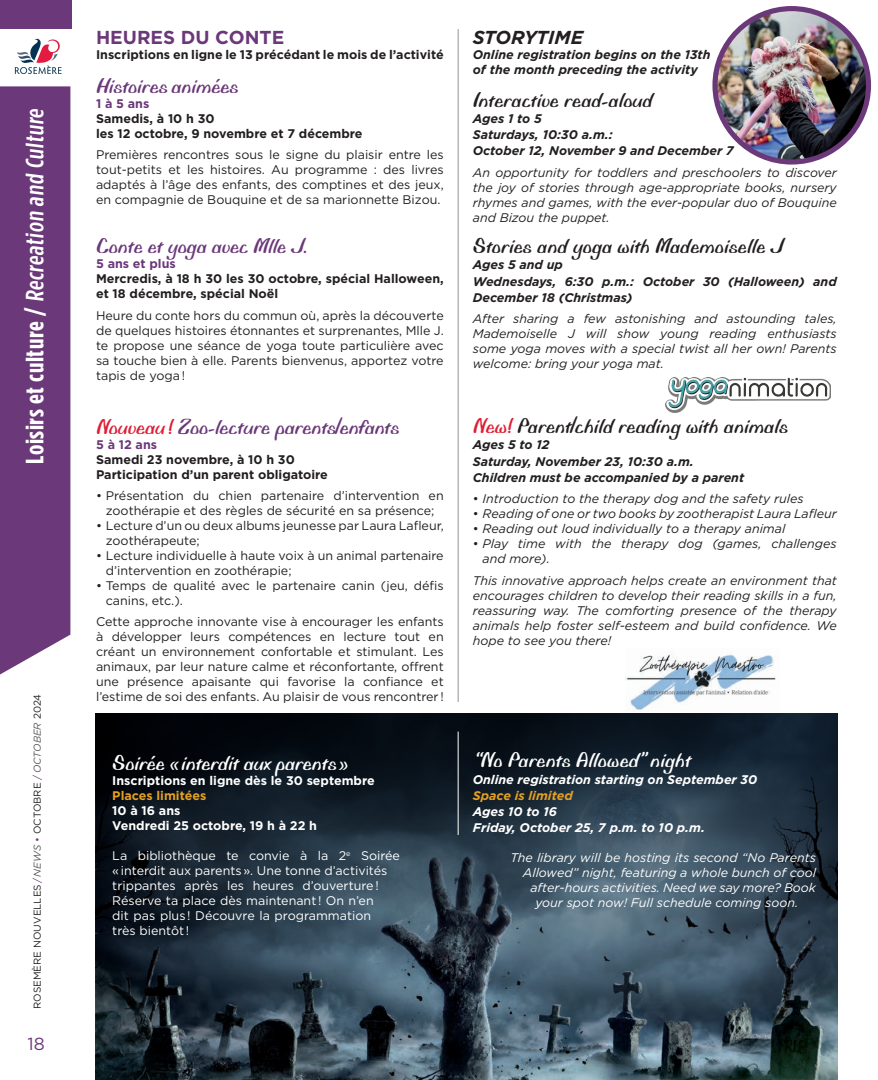
<style>
.page{position:relative;width:878px;height:1080px;background:#fff}
.page>*{position:absolute;margin:0;border:0;box-sizing:border-box;transform-origin:0 0}
.t1{font:500 25px "Gotham Condensed";color:#fff;scale:1.1 1}
.t2{font:22.5px "Biffo MT Std";color:#231f20}
.t3{font:22.5px "Biffo MT Std";letter-spacing:-.005em;color:#6b3879}
.t4{font:22.5px "Biffo MT Std";letter-spacing:-.005em;color:#fff}
.t5{font:700 18.75px "Gotham";color:#6b3879}
.t6{font:italic 700 18.75px "Gotham";color:#231f20}
.t7{font:17.5px "Gotham";color:#6b3879}
.t8{font:12.5px/15px "Gotham";color:#231f20;text-align:justify}
.t9{font:italic 12.5px/15px "Gotham";color:#231f20;text-align:justify}
.t10{font:italic 700 12.5px/16.2px "Gotham";color:#231f20}
.t11{font:700 12.5px/15px "Gotham";color:#231f20}
.t12{font:12.5px/15px "Gotham";color:#fff}
.t13{font:italic 12.5px "Gotham";color:#fff}
.t14{font:italic 700 12.5px/16.2px "Gotham";color:#fff}
.t15{font:700 12.5px/15px "Gotham";color:#fff}
.t16{font:700 12.5px "Gotham";color:#6b3879}
.t17{font:italic 700 12.5px "Gotham";color:#e3a023}
.t18{font:700 12.5px "Gotham";color:#e3a023}
.t19{font:10px "Gotham";color:#231f20}
.s1{font-weight:700}
.s2{color:#6b3879}
.s3{font-style:italic;color:#57585a}
.s4{color:#e01d35}
.s5{font-style:normal}
</style>
<div class="page">
<div style="left:0;top:86px;width:70px;height:589px;background:#6b3879"></div>
<svg style="left:15px;top:39px;width:46px;height:35px"></svg>
<div style="left:0;top:0;width:71px;height:28px;background:#6b3879"></div>
<img style="left:95px;top:713px;width:742px;height:367px">
<hr style="left:458px;top:29px;width:1px;height:673px;background:#8f9395">
<svg style="left:96px;top:713px;width:741px;height:351px;background:#283845"></svg>
<img style="left:665px;top:378px;width:165px;height:35px">
<img style="left:625px;top:654px;width:151px;height:58px">
<hr style="left:458px;top:732px;width:1px;height:103px;background:#fff">
<img style="left:715px;top:9px;width:153px;height:153px;border-radius:77px">
<div style="left:712px;top:6px;width:159px;height:159px;border:5px solid #6b3879;border-radius:50%"></div>
<h1 class="t1" style="left:20px;top:464px;width:327px;rotate:-90deg"><span class="s1">Loisirs et culture /</span> Recreation and Culture</h1>
<p class="t19" style="left:31px;top:1009px;width:317px;rotate:-90deg">ROSEMÈRE NOUVELLES<span class="s2">/</span><span class="s3">NEWS</span> <span class="s2">•</span> OCTOBRE <span class="s2">/</span> <span class="s3">OCTOBER</span> 2024</p>
<h3 class="t7" style="left:28px;top:1032px;width:19px">18</h3>
<h3 class="t5" style="left:96px;top:25px;width:190px">HEURES DU CONTE</h3>
<p class="t11" style="left:96px;top:47px;width:349px">Inscriptions en ligne le 13 précédant le mois de l’activité</p>
<h2 class="t3" style="left:96px;top:72px;width:144px">Histoires animées</h2>
<p class="t16" style="left:96px;top:95px;width:55px">1 à 5 ans</p>
<p class="t11" style="left:96px;top:111px;width:268px">Samedis, à 10 h 30<br>les 12 octobre, 9 novembre et 7 décembre</p>
<p class="t8" style="left:96px;top:147px;width:349px">Premières rencontres sous le signe du plaisir entre les tout-petits et les histoires. Au programme : des livres adaptés à l’âge des enfants, des comptines et des jeux, en compagnie de Bouquine et de sa marionnette Bizou.</p>
<h2 class="t3" style="left:96px;top:233px;width:213px">Conte et yoga avec Mlle J.</h2>
<p class="t16" style="left:96px;top:255px;width:81px">5 ans et plus</p>
<p class="t11" style="left:96px;top:271px;width:349px">Mercredis, à 18 h 30 les 30 octobre, spécial Halloween, et 18 décembre, spécial Noël</p>
<p class="t8" style="left:96px;top:307px;width:349px">Heure du conte hors du commun où, après la découverte de quelques histoires étonnantes et surprenantes, Mlle J. te propose une séance de yoga toute particulière avec sa touche bien à elle. Parents bienvenus, apportez votre tapis de yoga !</p>
<h2 class="t3" style="left:96px;top:413px;width:304px"><span class="s4">Nouveau !</span> Zoo-lecture parents/enfants</h2>
<p class="t16" style="left:96px;top:436px;width:63px">5 à 12 ans</p>
<p class="t11" style="left:96px;top:452px;width:233px">Samedi 23 novembre, à 10 h 30<br>Participation d’un parent obligatoire</p>
<p class="t8" style="left:96px;top:488px;width:349px;text-align:center">• Présentation du chien partenaire d’intervention en zoothérapie et des règles de sécurité en sa présence;</p>
<p class="t8" style="left:106px;top:518px;width:339px;text-indent:-10px">• Lecture d’un ou deux albums jeunesse par Laura Lafleur, zoothérapeute;</p>
<p class="t8" style="left:106px;top:548px;width:339px;text-indent:-10px">• Lecture individuelle à haute voix à un animal partenaire d’intervention en zoothérapie;</p>
<p class="t8" style="left:106px;top:578px;width:339px;text-indent:-10px">• Temps de qualité avec le partenaire canin (jeu, défis canins, etc.).</p>
<p class="t8" style="left:96px;top:614px;width:349px">Cette approche innovante vise à encourager les enfants à développer leurs compétences en lecture tout en créant un environnement confortable et stimulant. Les animaux, par leur nature calme et réconfortante, offrent une présence apaisante qui favorise la confiance et l’estime de soi des enfants. Au plaisir de vous rencontrer !</p>
<h2 class="t4" style="left:112px;top:750px;width:237px">Soirée «interdit aux parents »</h2>
<p class="t15" style="left:112px;top:773px;width:264px">Inscriptions en ligne dès le 30 septembre</p>
<p class="t18" style="left:112px;top:788px;width:95px">Places limitées</p>
<p class="t15" style="left:112px;top:803px;width:206px">10 à 16 ans<br>Vendredi 25 octobre, 19 h à 22 h</p>
<p class="t12" style="left:112px;top:848px;width:289px">La bibliothèque te convie à la 2<sup>e</sup> Soirée « interdit aux parents ». Une tonne d’activités trippantes après les heures d’ouverture !<br>Réserve ta place dès maintenant ! On n’en<br>dit pas plus ! Découvre la programmation<br>très bientôt !</p>
<h3 class="t6" style="left:473px;top:25px;width:112px">STORYTIME</h3>
<p class="t10" style="left:473px;top:47px;width:239px;line-height:15px">Online registration begins on the 13th of the month preceding the activity</p>
<h2 class="t2" style="left:473px;top:86px;width:181px">Interactive read-aloud</h2>
<p class="t10" style="left:473px;top:110px;width:262px">Ages 1 to 5<br>Saturdays, 10:30 a.m.:<br>October 12, November 9 and December 7</p>
<p class="t9" style="left:473px;top:165px;width:365px">An opportunity for toddlers and preschoolers to discover the joy of stories through age-appropriate books, nursery rhymes and games, with the ever-popular duo of Bouquine and Bizou the puppet.</p>
<h2 class="t2" style="left:473px;top:232px;width:311px">Stories and yoga with Mademoiselle J</h2>
<p class="t10" style="left:473px;top:257px;width:365px">Ages 5 and up<br>Wednesdays, 6:30 p.m.: October 30 (Halloween) and<br>December 18 (Christmas)</p>
<p class="t9" style="left:473px;top:311px;width:365px">After sharing a few astonishing and astounding tales, Mademoiselle J will show young reading enthusiasts some yoga moves with a special twist all her own! Parents welcome: bring your yoga mat.</p>
<h2 class="t2" style="left:473px;top:413px;width:316px"><span class="s4">New!</span> Parent/child reading with animals</h2>
<p class="t10" style="left:473px;top:437px;width:273px">Ages 5 to 12<br>Saturday, November 23, 10:30 a.m.<br>Children must be accompanied by a parent</p>
<p class="t9" style="left:473px;top:491px;width:332px"><span class="s5">•</span> Introduction to the therapy dog and the safety rules</p>
<p class="t9" style="left:473px;top:506px;width:365px"><span class="s5">•</span> Reading of one or two books by zootherapist Laura Lafleur</p>
<p class="t9" style="left:473px;top:521px;width:314px"><span class="s5">•</span> Reading out loud individually to a therapy animal</p>
<p class="t9" style="left:482px;top:536px;width:356px;text-indent:-10px"><span class="s5">•</span> Play time with the therapy dog (games, challenges and more).</p>
<p class="t9" style="left:473px;top:573px;width:365px">This innovative approach helps create an environment that encourages children to develop their reading skills in a fun, reassuring way. The comforting presence of the therapy animals help foster self-esteem and build confidence. We hope to see you there!</p>
<h2 class="t4" style="left:473px;top:747px;width:219px">“No Parents Allowed” night</h2>
<p class="t14" style="left:473px;top:771px;width:286px">Online registration starting on September 30</p>
<p class="t17" style="left:473px;top:787px;width:101px">Space is limited</p>
<p class="t14" style="left:473px;top:803px;width:234px">Ages 10 to 16<br>Friday, October 25, 7 p.m. to 10 p.m.</p>
<p class="t13" style="left:510px;top:850px;width:307px">The library will be hosting its second “No Parents</p>
<p class="t13" style="left:523px;top:865px;width:295px">Allowed” night, featuring a whole bunch of cool</p>
<p class="t13" style="left:530px;top:880px;width:287px">after-hours activities. Need we say more? Book</p>
<p class="t13" style="left:535px;top:895px;width:264px">your spot now! Full schedule coming soon.</p>
</div>
